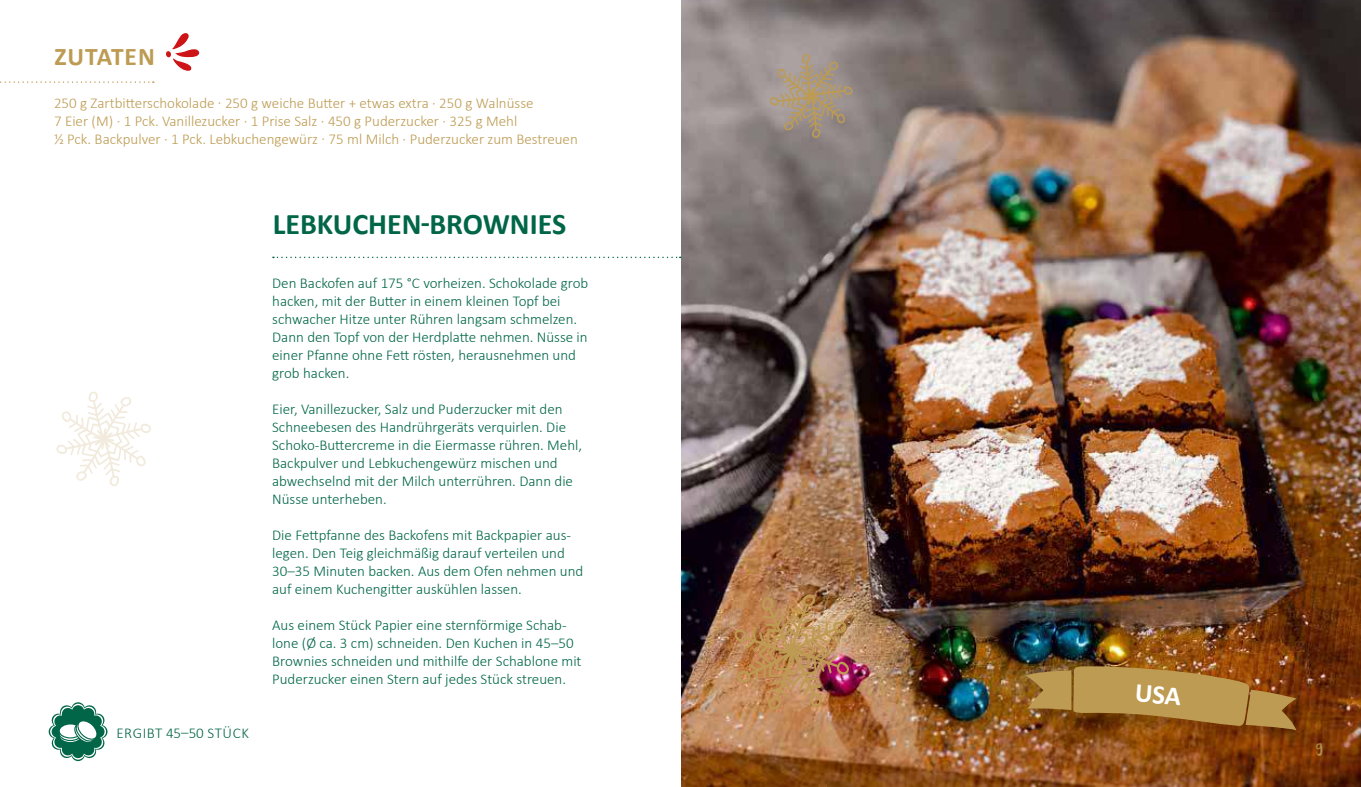
<style>
.page{position:relative;width:1361px;height:787px;background:#fff}
.page>*{position:absolute;margin:0;border:0;box-sizing:border-box;transform-origin:0 0}
.t1{font:700 30px "Calibri";color:#006647}
.t2{font:700 25.5px "Calibri";letter-spacing:.035em;color:#bd9b52}
.t3{font:19.5px "Angeline Vintage";color:#bd9b52}
.t4{font:300 15px/18px "Calibri";color:#006647}
.t5{font:300 15px/18px "Calibri";color:#bd9b52}
.t6{font:300 15px "Calibri";letter-spacing:.04em;color:#006647}
</style>
<div class="page">
<img style="left:680px;top:0;width:681px;height:787px">
<img style="left:734px;top:593px;width:115px;height:117px">
<svg style="left:769px;top:53px;width:84px;height:86px;background:#a29384"></svg>
<div style="left:1029px;top:668px;width:285px;height:80px;background:#000;opacity:.2"></div>
<svg style="left:56px;top:391px;width:95px;height:95px"></svg>
<svg style="left:166px;top:33px;width:34px;height:38px"></svg>
<svg style="left:49px;top:702px;width:58px;height:59px"></svg>
<svg style="left:273px;top:256px;width:408px;height:2px"></svg>
<svg style="left:0;top:81px;width:154px;height:2px"></svg>
<svg style="left:1026px;top:665px;width:270px;height:65px;background:#a67a38"></svg>
<h2 class="t2" style="left:54px;top:40px;width:102px">ZUTATEN</h2>
<p class="t5" style="left:54px;top:93px;width:525px">250 g Zartbitterschokolade · 250 g weiche Butter + etwas extra · 250 g Walnüsse<br>7 Eier (M) · 1 Pck. Vanillezucker · 1 Prise Salz · 450 g Puderzucker · 325 g Mehl<br>½ Pck. Backpulver · 1 Pck. Lebkuchengewürz · 75 ml Milch · Puderzucker zum Bestreuen</p>
<h1 class="t1" style="left:273px;top:205px;width:295px">LEBKUCHEN-BROWNIES</h1>
<p class="t6" style="left:116px;top:724px;width:134px">ERGIBT 45–50 STÜCK</p>
<p class="t4" style="left:272px;top:273px;width:318px">Den Backofen auf 175 °C vorheizen. Schoko lade grob hacken, mit der Butter in einem kleinen Topf bei schwacher Hitze unter Rühren langsam schmelzen.<br>Dann den Topf von der Herdplatte nehmen. Nüsse in einer Pfanne ohne Fett rösten, herausnehmen und grob hacken.</p>
<p class="t4" style="left:272px;top:399px;width:311px">Eier, Vanillezucker, Salz und Puderzucker mit den Schneebesen des Handrührgeräts verquirlen. Die Schoko-Buttercreme in die Eiermasse rühren. Mehl, Backpulver und Lebkuchengewürz mischen und abwechselnd mit der Milch unterrühren. Dann die Nüsse unterheben.</p>
<p class="t4" style="left:272px;top:525px;width:313px">Die Fettpfanne des Backofens mit Back papier aus&shy;legen. Den Teig gleichmäßig darauf verteilen und 30–35 Minuten backen. Aus dem Ofen nehmen und auf einem Kuchengitter auskühlen lassen.</p>
<p class="t4" style="left:272px;top:615px;width:311px">Aus einem Stück Papier eine sternförmige Schab&shy;lone (Ø ca. 3 cm) schneiden. Den Kuchen in 45–50<br>Brownies schneiden und mithilfe der Schablone mit Puderzucker einen Stern auf jedes Stück streuen.</p>
<h3 class="t3" style="left:1315px;top:738px;width:9px">9</h3>
</div>
